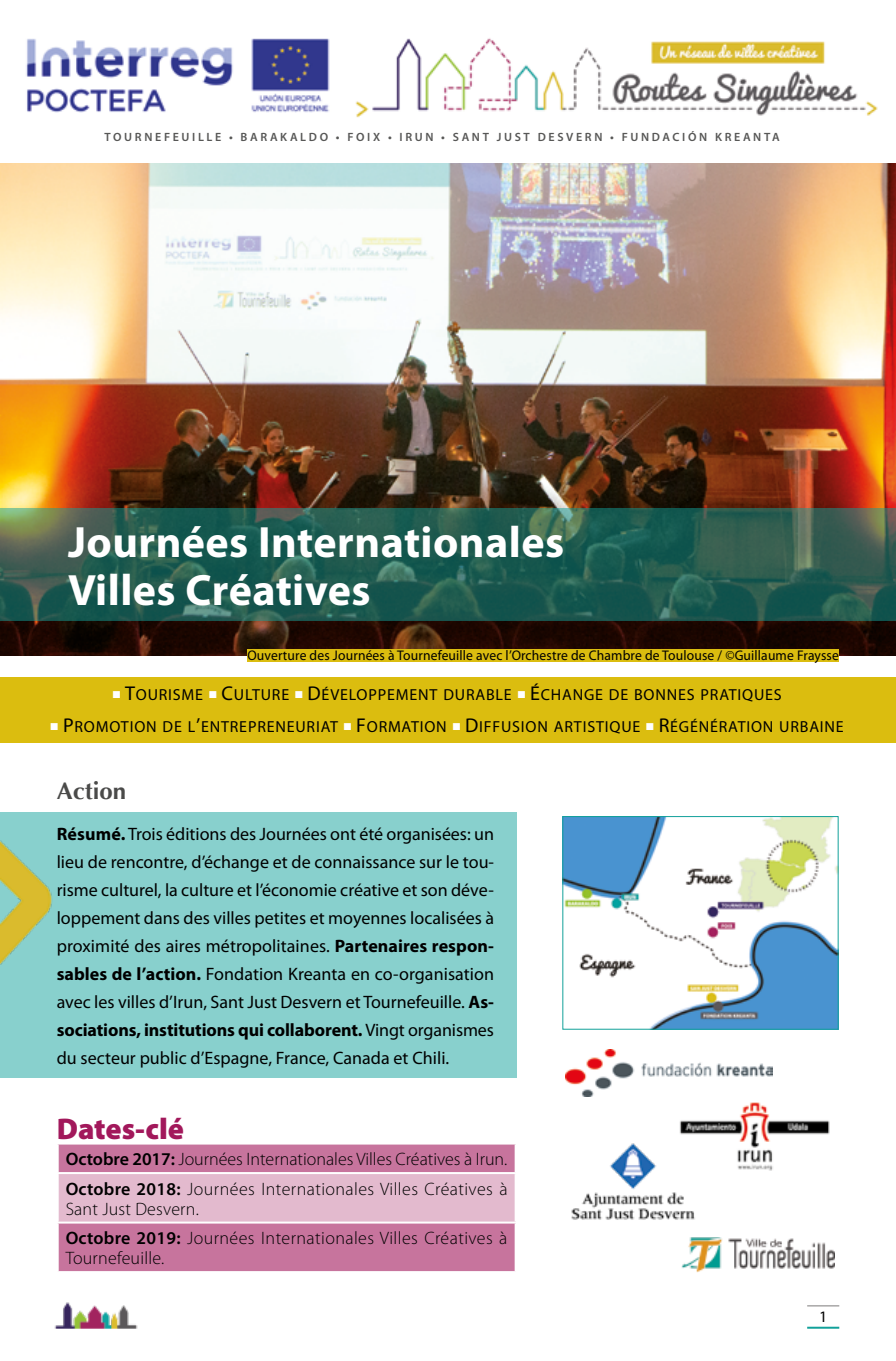
<style>
.page{position:relative;width:896px;height:1361px;background:#fff}
.page>*{position:absolute;margin:0;border:0;box-sizing:border-box;transform-origin:0 0}
._00_Titolar_blanc{font:700 44px/48px "Myriad Pro";letter-spacing:.01em;color:#fff}
._01_Titolar_2{font:900 30px "Myriad Pro";color:#a2185b}
._01_Titolar_2-2{font:700 24px "Optima";color:#4a4a49}
._01_Resumen{font:18px/28px "Myriad Pro";color:#000;text-align:justify}
._02_fechas_clave{font:300 18px/20px "Myriad Pro";letter-spacing:.015em;color:#000}
._0_topets_entrada{font:16px "Myriad Pro Regular SC800";letter-spacing:.05em;color:#000}
.t1{font:16px "Myriad Pro";color:#000}
._03_peus_de_foto{font:14px "Myriad Pro";letter-spacing:.01em;color:#000}
.t2{font:600 12px "Myriad Pro";letter-spacing:.22em;color:#575756}
.s1{color:#fff}
.s2{font-size:20px}
.s3{font-weight:700}
.s4{font-weight:600}
</style>
<div class="page">
<hr style="left:807px;top:1305px;width:32px;height:1px;background:#7c7b7b">
<hr style="left:807px;top:1326px;width:32px;height:2px;background:#12a19a">
<img style="left:54px;top:1302px;width:84px;height:26px">
<img style="left:0;top:163px;width:896px;height:492px">
<img style="left:26px;top:38px;width:852px;height:80px">
<div style="left:0;top:677px;width:896px;height:66px;background:#dbbd0f"></div>
<div style="left:59px;top:1144px;width:456px;height:127px;background:#c7749d"></div>
<div style="left:58px;top:1173px;width:458px;height:49px;background:#e3bace"></div>
<hr style="left:57px;top:1172px;width:460px;height:2px;background:#fff">
<hr style="left:57px;top:1174px;width:2px;height:47px;background:#fff">
<hr style="left:515px;top:1174px;width:2px;height:47px;background:#fff">
<hr style="left:57px;top:1221px;width:460px;height:2px;background:#fff">
<div style="left:247px;top:649px;width:591px;height:12px;background:#dbbd0f"></div>
<div style="left:0;top:812px;width:517px;height:265px;background:#88d0cd"></div>
<img style="left:0;top:840px;width:53px;height:125px">
<svg style="left:0;top:508px;width:896px;height:113px;background:#285d51"></svg>
<img style="left:565px;top:1049px;width:207px;height:47px">
<img style="left:679px;top:1102px;width:151px;height:69px">
<img style="left:571px;top:1136px;width:132px;height:84px">
<img style="left:681px;top:1237px;width:153px;height:36px">
<img style="left:564px;top:818px;width:272px;height:209px">
<div style="left:562px;top:816px;width:276px;height:213px;border:1px solid #12a19a"></div>
<p class="t2" style="left:105px;top:130px;width:676px">TOURNEFEUILLE • BARAKALDO • FOIX • IRUN • SANT JUST DESVERN • FUNDACIÓN KREANTA</p>
<p class="_00_Titolar_blanc" style="left:68px;top:516px;width:497px">Journées Internationales<br>Villes Créatives</p>
<p class="_03_peus_de_foto" style="left:247px;top:647px;width:593px">Ouverture des Journées à Tournefeuille avec l’Orchestre de Chambre de Toulouse / ©Guillaume Fraysse</p>
<p class="_0_topets_entrada" style="left:113px;top:685px;width:670px"><span class="s1">■</span> <span class="s2">T</span>OURISME <span class="s1">■</span> <span class="s2">C</span>ULTURE <span class="s1">■</span> <span class="s2">D</span>ÉVELOPPEMENT DURABLE <span class="s1">■</span> <span class="s2">É</span>CHANGE DE BONNES PRATIQUES</p>
<p class="_0_topets_entrada" style="left:51px;top:717px;width:794px"><span class="s1">■</span> <span class="s2">P</span>ROMOTION DE L<span class="s2">’</span>ENTREPRENEURIAT <span class="s1">■</span> <span class="s2">F</span>ORMATION <span class="s1">■</span> <span class="s2">D</span>IFFUSION ARTISTIQUE <span class="s1">■</span> <span class="s2">R</span>ÉGÉNÉRATION URBAINE</p>
<p class="_01_Titolar_2-2" style="left:57px;top:777px;width:71px">Action</p>
<p class="_01_Resumen" style="left:57px;top:819px;width:439px"><span class="s3">Résumé.</span> Trois éditions des Journées ont été organisées: un lieu de rencontre, d’échange et de connaissance sur le tou&shy;risme culturel, la culture et l’économie créative et son déve&shy;loppement dans des villes petites et moyennes localisées à proximité des aires métropolitaines. <span class="s3">Partenaires respon&shy;sables de l’action.</span> Fondation Kreanta en co-organisation avec les villes d’Irun, Sant Just Desvern et Tournefeuille. <span class="s3">As&shy;sociations, institutions qui collaborent.</span> Vingt organismes du secteur public d’Espagne, France, Canada et Chili.</p>
<p class="_01_Titolar_2" style="left:57px;top:1108px;width:129px">Dates-clé</p>
<p class="_02_fechas_clave" style="left:66px;top:1149px;width:443px"><span class="s4">Octobre 2017:</span> Journées Internationales Villes Créatives à Irun.</p>
<p class="_02_fechas_clave" style="left:66px;top:1179px;width:443px"><span class="s4">Octobre 2018:</span> Journées Internationales Villes Créatives à<br>Sant Just Desvern.</p>
<p class="_02_fechas_clave" style="left:66px;top:1228px;width:443px"><span class="s4">Octobre 2019:</span> Journées Internationales Villes Créatives à<br>Tournefeuille.</p>
<p class="t1" style="left:819px;top:1307px;width:10px">1</p>
</div>
